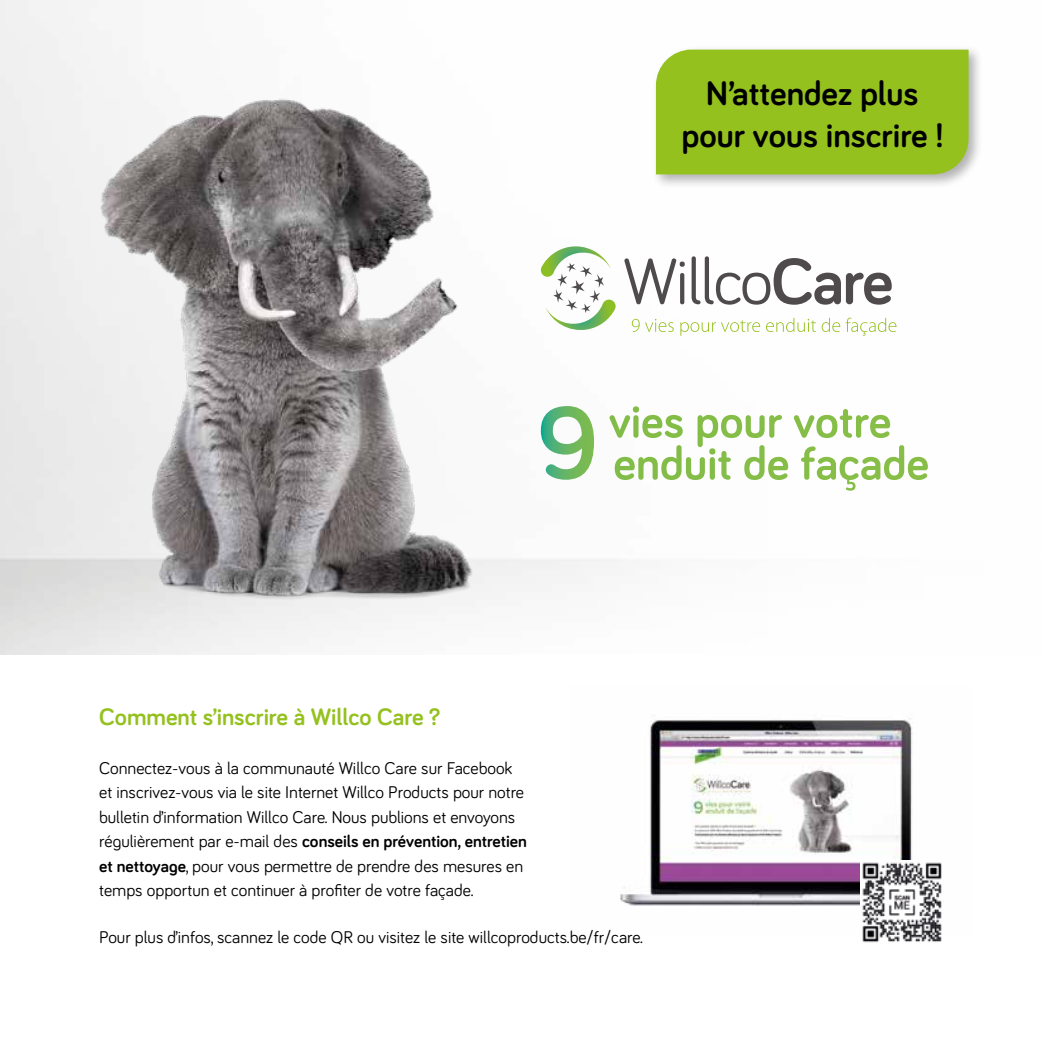
<style>
.page{position:relative;width:1042px;height:1042px;background:#fff}
.page>*{position:absolute;margin:0;border:0;box-sizing:border-box;transform-origin:0 0}
.t1{font:700 35px/42px "Bariol";color:#000;text-align:center}
.t2{font:700 24.5px "Bariol";color:#95c11f}
.t3{font:17.5px/24.5px "Bariol";color:#000}
.s1{font-weight:700}
</style>
<div class="page">
<img style="left:620px;top:718px;width:293px;height:188px">
<img style="left:17px;top:49px;width:484px;height:587px">
<svg style="left:540px;top:246px;width:75px;height:84px"></svg>
<svg style="left:624px;top:258px;width:61px;height:46px"></svg>
<svg style="left:691px;top:256px;width:201px;height:49px"></svg>
<svg style="left:632px;top:319px;width:42px;height:13px"></svg>
<svg style="left:680px;top:320px;width:80px;height:16px"></svg>
<svg style="left:766px;top:318px;width:130px;height:18px"></svg>
<div style="left:651px;top:45px;width:332px;height:144px;background:#000;opacity:.3"></div>
<div style="left:655px;top:49px;width:314px;height:126px;background:#95c11f"></div>
<img style="left:861px;top:861px;width:81px;height:82px">
<svg style="left:541px;top:406px;width:53px;height:74px"></svg>
<svg style="left:794px;top:409px;width:96px;height:29px"></svg>
<svg style="left:609px;top:406px;width:179px;height:74px"></svg>
<svg style="left:801px;top:445px;width:127px;height:46px"></svg>
<h1 class="t1" style="left:681px;top:71px;width:263px">N’attendez plus pour vous inscrire !</h1>
<h2 class="t2" style="left:99px;top:700px;width:342px">Comment s’inscrire à Willco Care ?</h2>
<p class="t3" style="left:99px;top:755px;width:429px">Connectez-vous à la communauté Willco Care sur Facebook et inscrivez-vous via le site Internet Willco Products pour notre bulletin d’information Willco Care. Nous publions et envoyons régulièrement par e-mail des <span class="s1">conseils en prévention, entretien et nettoyage</span>, pour vous permettre de prendre des mesures en temps opportun et continuer à profiter de votre façade.</p>
<p class="t3" style="left:99px;top:924px;width:545px">Pour plus d’infos, scannez le code QR ou visitez le site willcoproducts.be/fr/care.</p>
</div>
